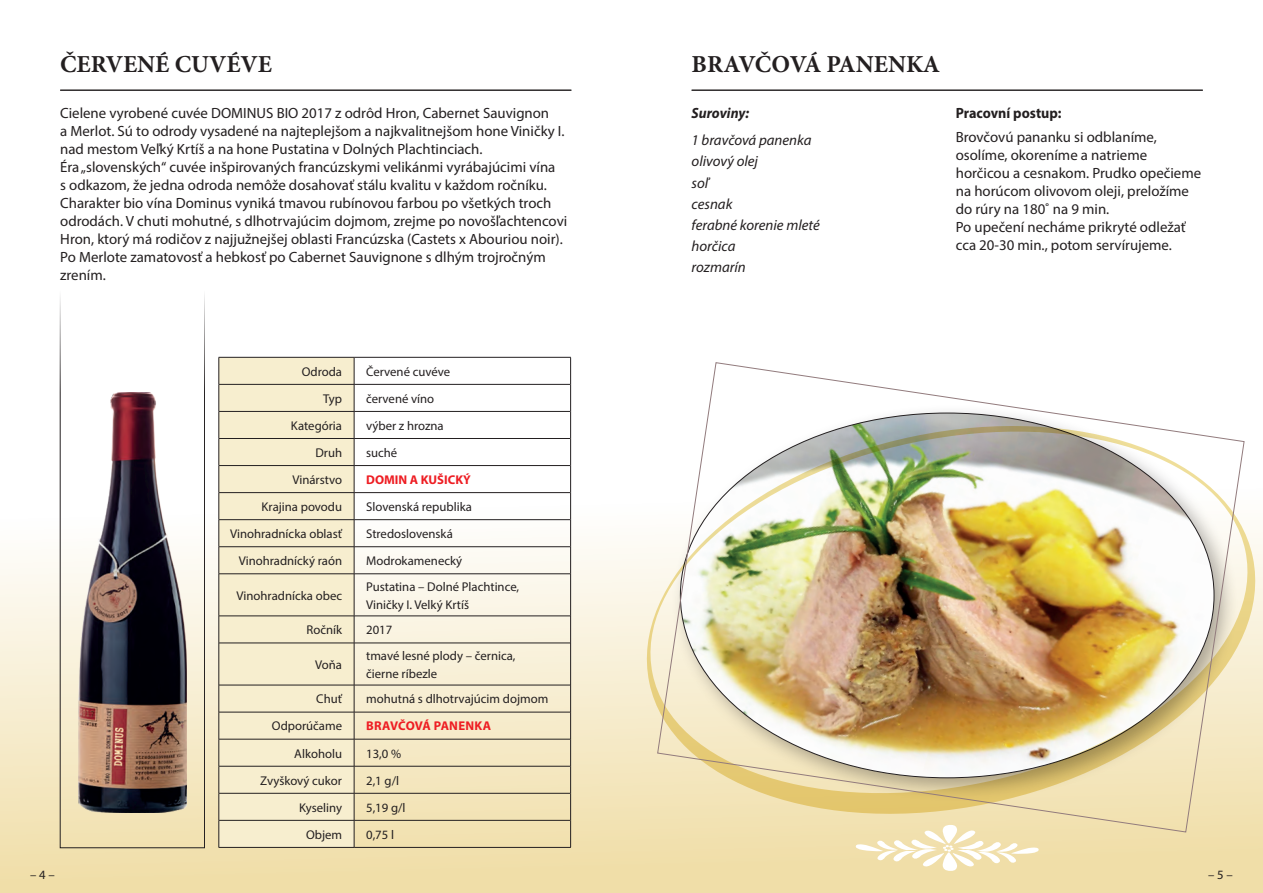
<style>
.page{position:relative;width:1263px;height:893px;background:#fff}
.page>*{position:absolute;margin:0;border:0;box-sizing:border-box;transform-origin:0 0}
.t1{font:700 24.45px "Minion Pro";color:#231f20}
.t2{font:14.85px/18px "Myriad Pro";color:#231f20}
.t3{font:italic 14.85px/21.1px "Myriad Pro";color:#231f20}
.t4{font:700 14.85px "Myriad Pro";color:#231f20;scale:.95 1}
.t5{font:italic 700 14.85px "Myriad Pro";color:#231f20;scale:.95 1}
.t6{font:12.75px/18px "Myriad Pro";color:#231f20}
.t7{font:700 12.75px "Myriad Pro";color:#ee1d23}
.t8{font:700 12.75px "Myriad Pro";letter-spacing:.02em;color:#ee1d23}
</style>
<div class="page">
<div style="left:0;top:455px;width:1263px;height:438px;background:linear-gradient(to bottom,#feffff,#efdca5)"></div>
<svg style="left:855px;top:838px;width:184px;height:33px"></svg>
<hr style="left:692px;top:90px;width:511px;height:1px;background:#231f20">
<div style="left:60px;top:267px;width:145px;height:581px;border:1px solid #231f20"></div>
<div style="left:220px;top:358px;width:134px;height:489px;background:#f7eecf"></div>
<hr style="left:219px;top:384px;width:135px;height:1px;background:#231f20">
<hr style="left:354px;top:384px;width:216px;height:1px;background:#231f20">
<hr style="left:219px;top:411px;width:135px;height:1px;background:#231f20">
<hr style="left:354px;top:411px;width:216px;height:1px;background:#231f20">
<hr style="left:219px;top:438px;width:135px;height:1px;background:#231f20">
<hr style="left:354px;top:438px;width:216px;height:1px;background:#231f20">
<hr style="left:219px;top:465px;width:135px;height:1px;background:#231f20">
<hr style="left:354px;top:465px;width:216px;height:1px;background:#231f20">
<hr style="left:219px;top:492px;width:135px;height:1px;background:#231f20">
<hr style="left:354px;top:492px;width:216px;height:1px;background:#231f20">
<hr style="left:219px;top:519px;width:135px;height:1px;background:#231f20">
<hr style="left:354px;top:519px;width:216px;height:1px;background:#231f20">
<hr style="left:219px;top:546px;width:135px;height:1px;background:#231f20">
<hr style="left:354px;top:546px;width:216px;height:1px;background:#231f20">
<svg style="left:354px;top:358px;width:1px;height:215px"></svg>
<hr style="left:219px;top:573px;width:135px;height:1px;background:#231f20">
<hr style="left:354px;top:573px;width:216px;height:1px;background:#231f20">
<hr style="left:354px;top:574px;width:1px;height:42px;background:#231f20">
<hr style="left:219px;top:616px;width:135px;height:1px;background:#231f20">
<hr style="left:354px;top:616px;width:216px;height:1px;background:#231f20">
<svg style="left:354px;top:616px;width:1px;height:27px"></svg>
<hr style="left:219px;top:643px;width:135px;height:1px;background:#231f20">
<hr style="left:354px;top:643px;width:216px;height:1px;background:#231f20">
<hr style="left:354px;top:643px;width:1px;height:42px;background:#231f20">
<hr style="left:219px;top:685px;width:135px;height:1px;background:#231f20">
<hr style="left:354px;top:685px;width:216px;height:1px;background:#231f20">
<hr style="left:219px;top:712px;width:135px;height:1px;background:#231f20">
<hr style="left:354px;top:712px;width:216px;height:1px;background:#231f20">
<hr style="left:219px;top:739px;width:135px;height:1px;background:#231f20">
<hr style="left:354px;top:739px;width:216px;height:1px;background:#231f20">
<hr style="left:219px;top:766px;width:135px;height:1px;background:#231f20">
<hr style="left:354px;top:766px;width:216px;height:1px;background:#231f20">
<hr style="left:219px;top:793px;width:135px;height:1px;background:#231f20">
<hr style="left:354px;top:793px;width:216px;height:1px;background:#231f20">
<hr style="left:219px;top:820px;width:135px;height:1px;background:#231f20">
<hr style="left:354px;top:820px;width:216px;height:1px;background:#231f20">
<svg style="left:354px;top:685px;width:1px;height:162px"></svg>
<hr style="left:219px;top:357px;width:135px;height:1px;background:#231f20">
<hr style="left:354px;top:357px;width:217px;height:1px;background:#231f20">
<svg style="left:219px;top:358px;width:1px;height:216px"></svg>
<svg style="left:570px;top:358px;width:1px;height:216px"></svg>
<hr style="left:219px;top:574px;width:1px;height:42px;background:#231f20">
<hr style="left:570px;top:574px;width:1px;height:42px;background:#231f20">
<svg style="left:219px;top:616px;width:1px;height:27px"></svg>
<svg style="left:570px;top:616px;width:1px;height:27px"></svg>
<hr style="left:219px;top:643px;width:1px;height:42px;background:#231f20">
<hr style="left:570px;top:643px;width:1px;height:42px;background:#231f20">
<svg style="left:219px;top:685px;width:1px;height:162px"></svg>
<svg style="left:570px;top:685px;width:1px;height:162px"></svg>
<hr style="left:219px;top:847px;width:135px;height:1px;background:#231f20">
<hr style="left:354px;top:847px;width:217px;height:1px;background:#231f20">
<img style="left:78px;top:392px;width:109px;height:421px">
<hr style="left:60px;top:90px;width:511px;height:1px;background:#231f20">
<svg style="left:628px;top:441px;width:635px;height:397px"></svg>
<img style="left:657px;top:362px;width:587px;height:470px">
<h1 class="t1" style="left:60px;top:47px;width:63px">ČERVEN</h1>
<h1 class="t1" style="left:155px;top:47px;width:38px">É CUV</h1>
<h1 class="t1" style="left:226px;top:47px;width:31px">ÉVE</h1>
<h1 class="t1" style="left:692px;top:47px;width:152px">BRAVČOVÁ PANEN</h1>
<h1 class="t1" style="left:906px;top:47px;width:35px">KA</h1>
<p class="t2" style="left:60px;top:104px;width:509px">Cielene vyrobené cuvée DOMINUS BIO 2017 z odrôd Hron, Cabernet Sauvignon<br>a Merlot. Sú to odrody vysadené na najteplejšom a najkvalitnejšom hone Viničky I. nad mestom Veľký Krtíš a na hone Pustatina v Dolných Plachtinciach.<br>Éra „slovenských“ cuvée inšpirovaných francúzskymi velikánmi vyrábajúcimi vína<br>s odkazom, že jedna odroda nemôže dosahovať stálu kvalitu v každom ročníku.<br>Charakter bio vína Dominus vyniká tmavou rubínovou farbou po všetkých troch odrodách. V chuti mohutné, s dlhotrvajúcim dojmom, zrejme po novošľachtencovi Hron, ktorý má rodičov z najjužnejšej oblasti Francúzska (Castets x Abouriou noir).<br>Po Merlote zamatovosť a hebkosť po Cabernet Sauvignone s dlhým trojročným zrením.</p>
<p class="t5" style="left:692px;top:103px;width:62px">Suroviny:</p>
<p class="t3" style="left:692px;top:129px;width:130px">1 bravčová panenka olivový olej<br>soľ<br>cesnak<br>ferabné korenie mleté horčica<br>rozmarín</p>
<p class="t4" style="left:956px;top:103px;width:113px">PRACOVNÍ POSTUP:</p>
<p class="t2" style="left:956px;top:128px;width:247px">Brovčovú pananku si odblaníme, osolíme, okoreníme a natrieme horčicou a cesnakom. Prudko opečieme na horúcom olivovom oleji, preložíme do rúry na 180˚ na 9 min.<br>Po upečení necháme prikryté odležať cca 20-30 min., potom servírujeme.</p>
<p class="t6" style="left:302px;top:362px;width:42px">Odroda</p>
<p class="t6" style="left:366px;top:362px;width:86px">Červené cuvéve</p>
<p class="t6" style="left:323px;top:389px;width:21px">Typ</p>
<p class="t6" style="left:366px;top:389px;width:70px">červené víno</p>
<p class="t6" style="left:291px;top:416px;width:53px">Kategória</p>
<p class="t6" style="left:366px;top:416px;width:79px">výber z hrozna</p>
<p class="t6" style="left:315px;top:443px;width:28px">Druh</p>
<p class="t6" style="left:366px;top:443px;width:33px">suché</p>
<p class="t6" style="left:292px;top:470px;width:51px">Vinárstvo</p>
<p class="t7" style="left:366px;top:471px;width:106px">DOMIN A KUŠICKÝ</p>
<p class="t6" style="left:262px;top:497px;width:82px">Krajina povodu</p>
<p class="t6" style="left:366px;top:497px;width:107px">Slovenská republika</p>
<p class="t6" style="left:230px;top:524px;width:113px">Vinohradnícka oblasť</p>
<p class="t6" style="left:366px;top:524px;width:88px">Stredoslovenská</p>
<p class="t6" style="left:239px;top:552px;width:105px">Vinohradnícký raón</p>
<p class="t6" style="left:366px;top:552px;width:98px">Modrokamenecký</p>
<p class="t6" style="left:237px;top:586px;width:107px">Vinohradnícka obec</p>
<p class="t6" style="left:366px;top:577px;width:155px">Pustatina – Dolné Plachtince,<br>Viničky I. Velký Krtíš</p>
<p class="t6" style="left:306px;top:621px;width:37px">Ročník</p>
<p class="t6" style="left:366px;top:621px;width:28px">2017</p>
<p class="t6" style="left:315px;top:655px;width:28px">Voňa</p>
<p class="t6" style="left:366px;top:646px;width:151px">tmavé lesné plody – černica, čierne ríbezle</p>
<p class="t6" style="left:316px;top:690px;width:27px">Chuť</p>
<p class="t6" style="left:366px;top:690px;width:184px">mohutná s dlhotrvajúcim dojmom</p>
<p class="t6" style="left:272px;top:717px;width:72px">Odporúčame</p>
<p class="t8" style="left:366px;top:718px;width:77px">BRAVČOVÁ PAN</p>
<p class="t7" style="left:458px;top:718px;width:17px">ENKA</p>
<p class="t6" style="left:294px;top:744px;width:49px">Alkoholu</p>
<p class="t6" style="left:366px;top:744px;width:37px">13,0 %</p>
<p class="t6" style="left:260px;top:771px;width:83px">Zvyškový cukor</p>
<p class="t6" style="left:366px;top:771px;width:34px">2,1 g/l</p>
<p class="t6" style="left:299px;top:798px;width:44px">Kyseliny</p>
<p class="t6" style="left:366px;top:798px;width:41px">5,19 g/l</p>
<p class="t6" style="left:306px;top:825px;width:38px">Objem</p>
<p class="t6" style="left:366px;top:825px;width:29px">0,75 l</p>
<p class="t6" style="left:30px;top:865px;width:26px">– 4 –</p>
<p class="t6" style="left:1208px;top:865px;width:26px">– 5 –</p>
</div>
